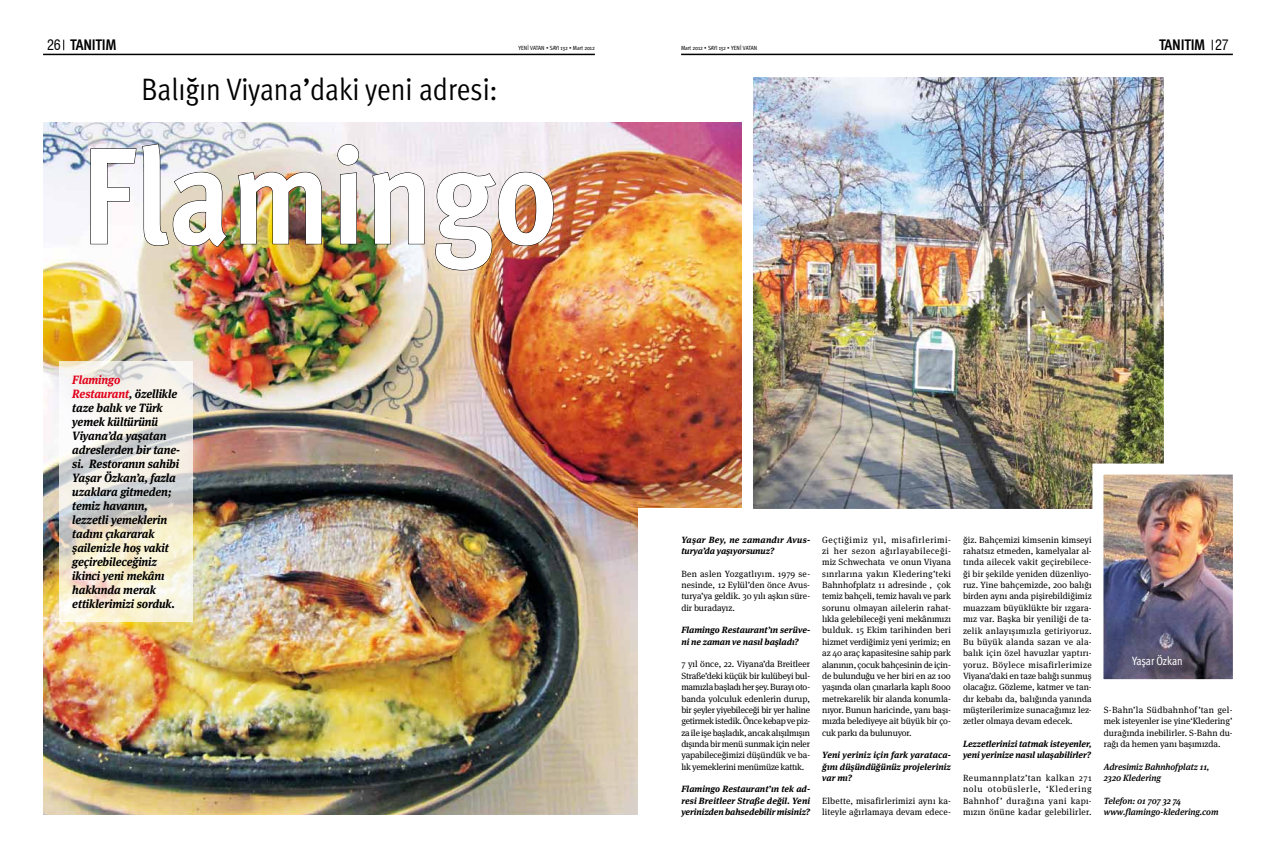
<style>
.page{position:relative;width:1276px;height:851px;background:#fff}
.page>*{position:absolute;margin:0;border:0;box-sizing:border-box;transform-origin:0 0}
.t1{font:700 137px "Meta Cond Pro";color:#fff}
.t2{font:31px "Meta Cond Pro";letter-spacing:-.005em;color:#000}
.t3{font:700 15.3px "Meta Cond Pro";letter-spacing:-.015em;color:#000}
.t4{font:italic 700 12px/14px "Meta Serif Pro";letter-spacing:-.01em;color:#000;scale:.95 1}
.t5{font:12px "Meta Cond Pro";letter-spacing:-.01em;color:#fff;scale:.95 1}
.t6{font:9px/11.3px "Meta Serif Pro";letter-spacing:-.005em;color:#000;text-align:justify}
.t7{font:italic 700 9px/11.3px "Meta Serif Pro";letter-spacing:-.005em;color:#000}
.t8{font:italic 500 9px/11.3px "Meta Serif Pro";letter-spacing:-.005em;color:#000}
.t9{font:9px/11.3px "Meta Serif Pro";letter-spacing:.015em;color:#000}
.t10{font:6px "Meta Cond Pro";letter-spacing:-.01em;color:#000}
.s1{font-family:"Swiss 721 BT";font-weight:400;font-stretch:condensed;font-size:14px}
.s2{color:#e2001a}
</style>
<div class="page">
<hr style="left:43px;top:54px;width:552px;height:1px;background:#000">
<hr style="left:681px;top:54px;width:552px;height:1px;background:#000">
<img style="left:43px;top:123px;width:693px;height:691px">
<img style="left:90px;top:143px;width:138px;height:105px">
<img style="left:237px;top:171px;width:85px;height:74px">
<img style="left:337px;top:144px;width:22px;height:101px">
<svg style="left:372px;top:171px;width:53px;height:74px;background:#d4cec8"></svg>
<img style="left:435px;top:171px;width:119px;height:100px">
<div style="left:638px;top:508px;width:193px;height:311px;background:#fff"></div>
<svg style="left:60px;top:361px;width:133px;height:261px;background:#ece8db"></svg>
<img style="left:736px;top:77px;width:428px;height:432px">
<img style="left:1087px;top:458px;width:146px;height:222px">
<h3 class="t3" style="left:47px;top:35px;width:71px"><span class="s1">26</span> TANITIM</h3>
<p class="t10" style="left:518px;top:44px;width:78px">Yenİ VATAN • SAYI 132 • Mart 2012</p>
<p class="t10" style="left:681px;top:44px;width:77px">Mart 2012 • SAYI 132 • Yenİ VATAN</p>
<h3 class="t3" style="left:1159px;top:35px;width:71px">TANITIM <span class="s1">27</span></h3>
<h2 class="t2" style="left:142px;top:69px;width:357px">Balığın Viyana’daki yeni adresi:</h2>
<h1 class="t1" style="left:81px;top:108px;width:478px">Flamingo</h1>
<p class="t4" style="left:72px;top:371px;width:115px"><span class="s2">Flamingo<br>Restaurant</span>, özellikle taze balık ve Türk yemek kültürünü<br>Viyana’da yaşatan adreslerden bir tane&shy;si. Restoranın sahibi<br>Yaşar Özkan’a, fazla uzaklara gitmeden; temiz havanın, lezzetli yemeklerin tadını çıkararak şailenizle hoş vakit geçirebileceğiniz ikinci yeni mekânı hakkında merak ettiklerimizi sorduk.</p>
<p class="t7" style="left:681px;top:533px;width:130px">Yaşar Bey, ne zamandır Avus&shy;turya’da yaşıyorsunuz?</p>
<p class="t6" style="left:681px;top:567px;width:130px">Ben aslen Yozgatlıyım. 1979 se&shy;nesinde, 12 Eylül’den önce Avus&shy;turya’ya geldik. 30 yılı aşkın süre&shy;dir buradayız.</p>
<p class="t7" style="left:681px;top:623px;width:130px">Flamingo Restaurant’ın serüve&shy;ni ne zaman ve nasıl başladı?</p>
<p class="t6" style="left:681px;top:658px;width:130px">7 yıl önce, 22. Viyana’da Breitleer Straße’deki küçük bir kulübeyi bul&shy;mamızla başladı her şey. Burayı oto&shy;banda yolculuk edenlerin durup, bir şeyler yiyebileceği bir yer haline getirmek istedik. Önce kebap ve piz&shy;za ile işe başladık, ancak alışılmışın dışında bir menü sunmak için neler yapabileceğimizi düşündük ve ba&shy;lık yemeklerini menümüze kattık.</p>
<p class="t7" style="left:681px;top:782px;width:130px;text-align:justify">Flamingo Restaurant’ın tek ad&shy;resi Breitleer Straße değil. Yeni yerinizden bahsedebilir misiniz?</p>
<p class="t6" style="left:822px;top:533px;width:130px">Geçtiğimiz yıl, misafirlerimi&shy;zi her sezon ağırlayabileceği&shy;miz Schwechata ve onun Viyana sınrlarına yakın Kledering’teki Bahnhofplatz 11 adresinde , çok temiz bahçeli, temiz havalı ve park sorunu olmayan ailelerin rahat&shy;lıkla gelebileceği yeni mekânımızı bulduk. 15 Ekim tarihinden beri hizmet verdiğimiz yeni yerimiz; en az 40 araç kapasitesine sahip park alanının, çocuk bahçesinin de için&shy;de bulunduğu ve her biri en az 100 yaşında olan çınarlarla kaplı 8000 metrekarelik bir alanda konumla&shy;nıyor. Bunun haricinde, yanı başı&shy;mızda belediyeye ait büyük bir ço&shy;cuk parkı da bulunuyor.</p>
<p class="t7" style="left:822px;top:748px;width:130px;text-align:justify">Yeni yeriniz için fark yarataca&shy;ğını düşündüğünüz projeleriniz var mı?</p>
<p class="t9" style="left:822px;top:794px;width:130px">Elbette, misafirlerimizi aynı ka&shy;liteyle ağırlamaya devam edece-</p>
<p class="t6" style="left:963px;top:533px;width:130px">ğiz. Bahçemizi kimsenin kimseyi rahatsız etmeden, kamelyalar al&shy;tında ailecek vakit geçirebilece&shy;ği bir şekilde yeniden düzenliyo&shy;ruz. Yine bahçemizde, 200 balığı birden aynı anda pişirebildiğimiz muazzam büyüklükte bir ızgara&shy;mız var. Başka bir yeniliği de ta&shy;zelik anlayışımızla getiriyoruz.<br>Bu büyük alanda sazan ve ala&shy;balık için özel havuzlar yaptırı&shy;yoruz. Böylece misafirlerimize Viyana’daki en taze balığı sunmuş olacağız. Gözleme, katmer ve tan&shy;dır kebabı da, balığında yanında müşterilerimize sunacağımız lez&shy;zetler olmaya devam edecek.</p>
<p class="t7" style="left:963px;top:737px;width:130px">Lezzetlerinizi tatmak isteyenler, yeni yerinize nasıl ulaşabilirler?</p>
<p class="t6" style="left:963px;top:771px;width:130px">Reumannplatz’tan kalkan 271 nolu otobüslerle, ‘Kledering Bahnhof’ durağına yani kapı&shy;mızın önüne kadar gelebilirler.</p>
<h3 class="t5" style="left:1132px;top:653px;width:55px">Yaşar Özkan</h3>
<p class="t6" style="left:1103px;top:703px;width:130px">S-Bahn’la Südbahnhof’tan gel&shy;mek isteyenler ise yine‘Kledering’ durağında inebilirler. S-Bahn du&shy;rağı da hemen yanı başımızda.</p>
<p class="t8" style="left:1103px;top:760px;width:107px">Adresimiz Bahnhofplatz 11,<br>2320 Kledering</p>
<p class="t8" style="left:1103px;top:794px;width:116px">Telefon: 01 707 32 74 www.flamingo-kledering.com</p>
</div>
